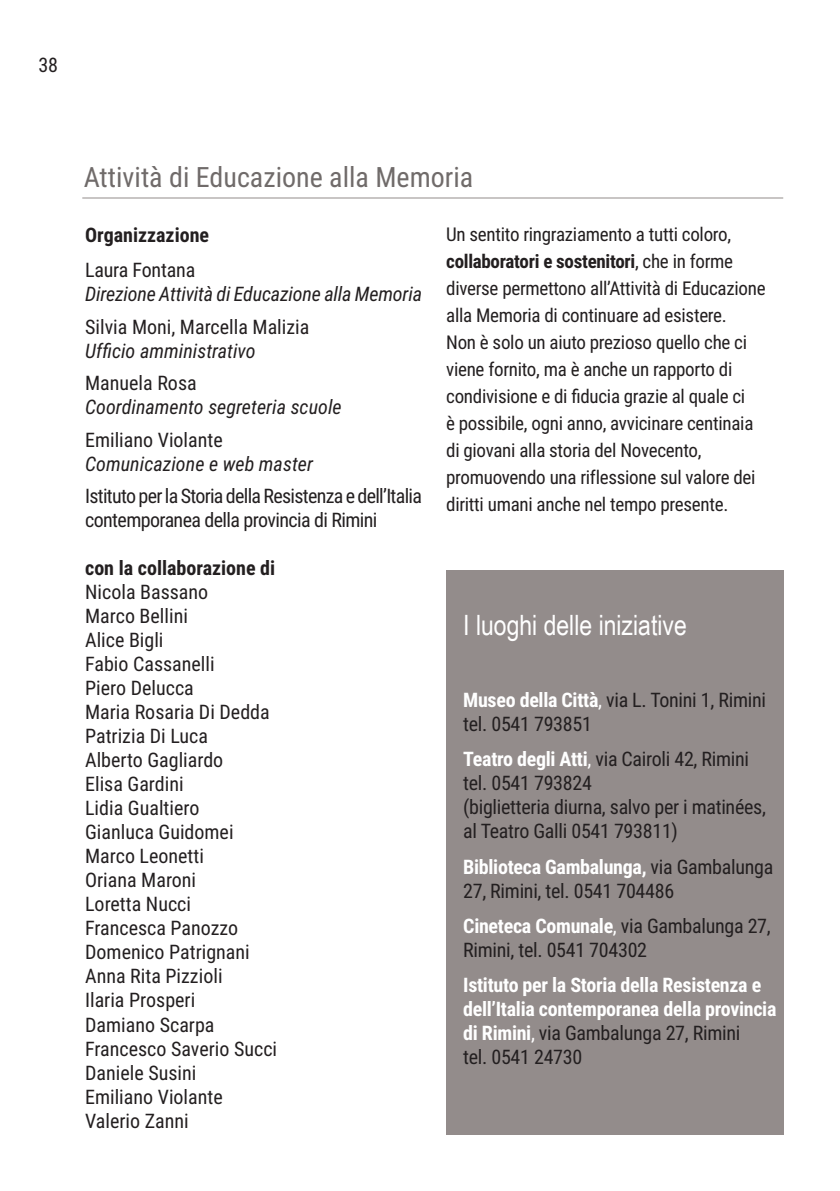
<style>
.page{position:relative;width:840px;height:1191px;background:#fff}
.page>*{position:absolute;margin:0;border:0;box-sizing:border-box;transform-origin:0 0}
.t1{font:28px "Roboto Condensed";color:#706b6a}
.t2{font:28px "Arial Narrow";color:#fff}
.t3{font:20px/24px "Roboto Condensed";color:#231f20}
.t4{font:700 20px/24px "Roboto Condensed";letter-spacing:-.015em;color:#fff}
.t5{font:italic 20px "Roboto Condensed";color:#231f20}
.t6{font:20px/24px "Roboto Condensed";letter-spacing:-.035em;color:#231f20}
.t7{font:700 20px "Roboto Condensed";color:#231f20}
.t8{font:19px/27px "Roboto Condensed";letter-spacing:-.015em;color:#231f20}
.s1{font-weight:700}
.s2{font-weight:700;color:#fff}
.s3{color:#fff}
.s4{font-weight:400}
.s5{font-weight:400;color:#231f20}
</style>
<div class="page">
<div style="left:446px;top:570px;width:336px;height:564px;background:#938c8b"></div>
<hr style="left:82px;top:197px;width:700px;height:1px;background:#938c8b">
<p class="t3" style="left:38px;top:52px;width:21px">38</p>
<h1 class="t1" style="left:84px;top:157px;width:391px">Attività di Educazione alla Memoria</h1>
<p class="t7" style="left:85px;top:221px;width:125px">Organizzazione</p>
<p class="t3" style="left:85px;top:257px;width:112px">Laura Fontana</p>
<p class="t5" style="left:85px;top:280px;width:338px">Direzione Attività di Educazione alla Memoria</p>
<p class="t3" style="left:85px;top:314px;width:226px">Silvia Moni, Marcella Malizia</p>
<p class="t5" style="left:85px;top:336px;width:172px">Ufficio amministrativo</p>
<p class="t3" style="left:85px;top:370px;width:113px">Manuela Rosa</p>
<p class="t5" style="left:85px;top:393px;width:258px">Coordinamento segreteria scuole</p>
<p class="t3" style="left:85px;top:427px;width:139px">Emiliano Violante</p>
<p class="t5" style="left:85px;top:449px;width:229px">Comunicazione e web master</p>
<p class="t6" style="left:85px;top:483px;width:338px">Istituto per la Storia della Resistenza e dell’Italia contemporanea della provincia di Rimini</p>
<p class="t7" style="left:85px;top:554px;width:191px">con la collaborazione di</p>
<p class="t3" style="left:85px;top:579px;width:193px">Nicola Bassano<br>Marco Bellini<br>Alice Bigli<br>Fabio Cassanelli<br>Piero Delucca<br>Maria Rosaria Di Dedda<br>Patrizia Di Luca<br>Alberto Gagliardo<br>Elisa Gardini<br>Lidia Gualtiero<br>Gianluca Guidomei<br>Marco Leonetti<br>Oriana Maroni<br>Loretta Nucci<br>Francesca Panozzo<br>Domenico Patrignani<br>Anna Rita Pizzioli<br>Ilaria Prosperi<br>Damiano Scarpa<br>Francesco Saverio Succi<br>Daniele Susini<br>Emiliano Violante<br>Valerio Zanni</p>
<p class="t8" style="left:446px;top:220px;width:321px">Un sentito ringraziamento a tutti coloro, <span class="s1">collaboratori e sostenitori</span>, che in forme diverse permettono all’Attività di Educazione alla Memoria di continuare ad esistere.<br>Non è solo un aiuto prezioso quello che ci viene fornito, ma è anche un rapporto di condivisione e di fiducia grazie al quale ci<br>è possibile, ogni anno, avvicinare centinaia di giovani alla storia del Novecento, promuovendo una riflessione sul valore dei diritti umani anche nel tempo presente.</p>
<h1 class="t2" style="left:463px;top:604px;width:225px">I luoghi delle iniziative</h1>
<p class="t3" style="left:463px;top:687px;width:304px"><span class="s2">Museo della Città</span><span class="s3">,</span> via L. Tonini 1, Rimini tel. 0541 793851</p>
<p class="t3" style="left:463px;top:746px;width:304px"><span class="s2">Teatro degli Atti</span><span class="s3">,</span> via Cairoli 42, Rimini tel. 0541 793824<br>(biglietteria diurna, salvo per i matinées, al Teatro Galli 0541 793811)</p>
<p class="t3" style="left:463px;top:854px;width:311px"><span class="s2">Biblioteca Gambalunga,</span> via Gambalunga<br>27, Rimini, tel. 0541 704486</p>
<p class="t3" style="left:463px;top:913px;width:309px"><span class="s2">Cineteca Comunale</span><span class="s3">,</span> via Gambalunga 27,<br>Rimini, tel. 0541 704302</p>
<p class="t4" style="left:463px;top:972px;width:314px">Istituto per la Storia della Resistenza e dell’Italia contemporanea della provincia di Rimini<span class="s4">,</span> <span class="s5">via Gambalunga 27, Rimini<br>tel. 0541 24730</span></p>
</div>
